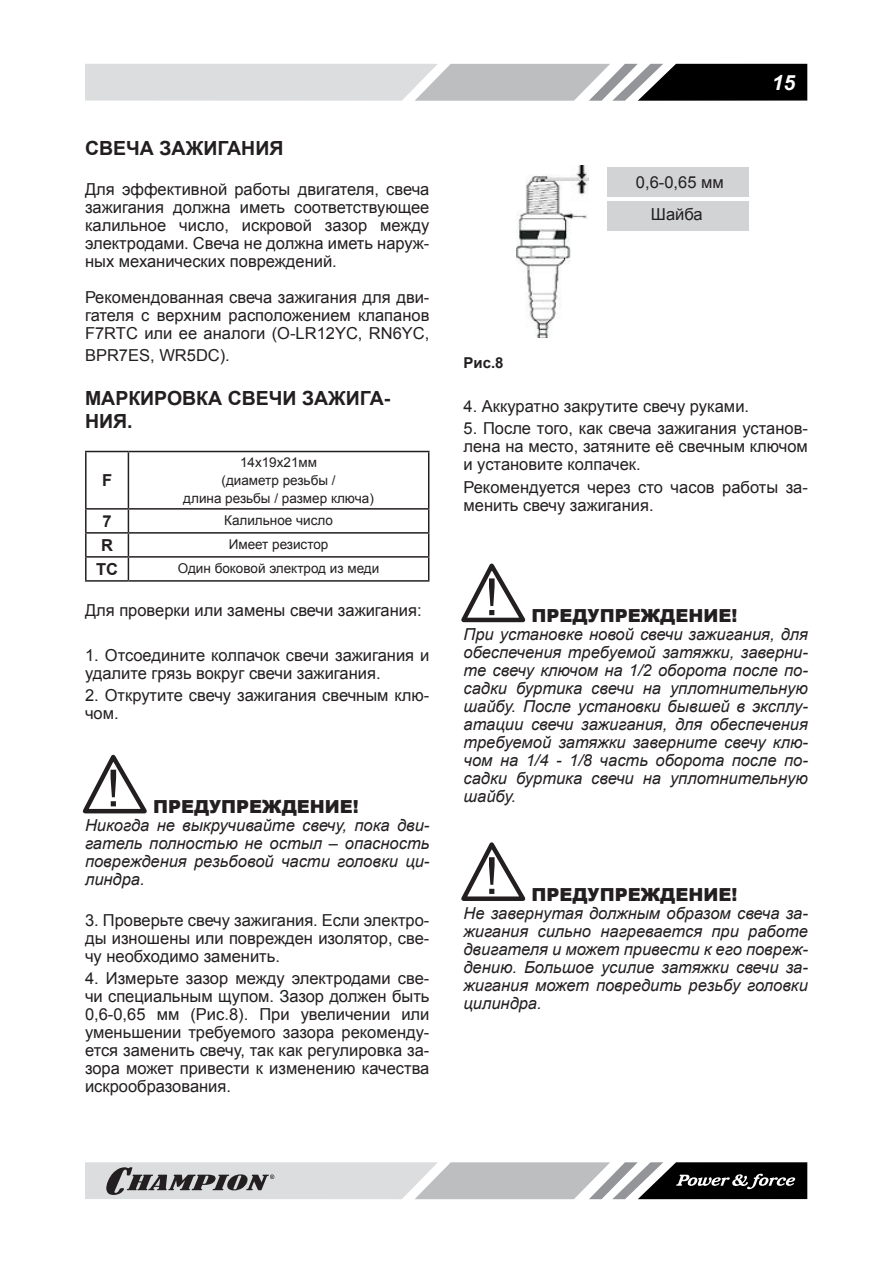
<style>
.page{position:relative;width:893px;height:1263px;background:#fff}
.page>*{position:absolute;margin:0;border:0;box-sizing:border-box;transform-origin:0 0}
.t1{font:italic 700 21px "Arial";color:#fff}
.t2{font:700 19.5px/22.5px "Arial";color:#231f20}
.t3{font:900 18px "Arial";color:#231f20}
.t4{font:16.5px/18px "Arial";color:#231f20;text-align:justify}
.t5{font:italic 16.5px/18px "Arial";color:#231f20;text-align:justify}
.t6{font:700 16.5px "Arial";color:#231f20}
.t7{font:700 15px "Arial";color:#231f20}
.t8{font:13.5px/17.7px "Arial";color:#231f20;text-align:center}
</style>
<div class="page">
<svg style="left:85px;top:64px;width:722px;height:37px;background:#a8a9aa"></svg>
<svg style="left:85px;top:1162px;width:722px;height:37px;background:#a1a2a3"></svg>
<svg style="left:82px;top:754px;width:65px;height:60px"></svg>
<svg style="left:461px;top:563px;width:65px;height:60px"></svg>
<svg style="left:461px;top:842px;width:65px;height:59px"></svg>
<hr style="left:85px;top:451px;width:43px;height:1px;background:#231f20">
<hr style="left:85px;top:452px;width:2px;height:56px;background:#231f20">
<hr style="left:128px;top:451px;width:301px;height:1px;background:#231f20">
<hr style="left:128px;top:452px;width:1px;height:56px;background:#231f20">
<hr style="left:428px;top:452px;width:1px;height:56px;background:#231f20">
<hr style="left:85px;top:508px;width:43px;height:2px;background:#231f20">
<hr style="left:85px;top:510px;width:2px;height:22px;background:#231f20">
<hr style="left:128px;top:508px;width:301px;height:2px;background:#231f20">
<hr style="left:85px;top:532px;width:43px;height:2px;background:#231f20">
<hr style="left:85px;top:534px;width:2px;height:22px;background:#231f20">
<hr style="left:128px;top:532px;width:301px;height:2px;background:#231f20">
<hr style="left:85px;top:556px;width:43px;height:2px;background:#231f20">
<hr style="left:85px;top:558px;width:2px;height:22px;background:#231f20">
<hr style="left:128px;top:556px;width:301px;height:2px;background:#231f20">
<svg style="left:128px;top:510px;width:1px;height:70px"></svg>
<svg style="left:428px;top:510px;width:1px;height:70px"></svg>
<hr style="left:85px;top:580px;width:43px;height:2px;background:#231f20">
<hr style="left:128px;top:580px;width:301px;height:2px;background:#231f20">
<div style="left:607px;top:167px;width:141px;height:30px;background:#d1d3d4"></div>
<div style="left:607px;top:202px;width:141px;height:29px;background:#d1d3d4"></div>
<img style="left:517px;top:165px;width:72px;height:173px">
<p class="t2" style="left:85px;top:137px;width:200px">СВЕЧА ЗАЖИГАНИЯ</p>
<p class="t4" style="left:85px;top:180px;width:346px">Для эффективной работы двигателя, свеча зажигания должна иметь соответствующее калильное число, искровой зазор между электродами. Свеча не должна иметь наруж&shy;ных механических повреждений.</p>
<p class="t4" style="left:85px;top:288px;width:346px">Рекомендованная свеча зажигания для дви&shy;гателя с верхним расположением клапанов F7RTC или ее аналоги (O-LR12YC, RN6YC,</p>
<p class="t4" style="left:85px;top:347px;width:146px">BPR7ES, WR5DC).</p>
<p class="t2" style="left:85px;top:388px;width:307px">МАРКИРОВКА СВЕЧИ ЗАЖИГА-<br>НИЯ.</p>
<p class="t6" style="left:102px;top:471px;width:12px">F</p>
<p class="t8" style="left:183px;top:454px;width:192px">14х19х21мм<br>(диаметр резьбы /<br>длина резьбы / размер ключа)</p>
<p class="t6" style="left:103px;top:511px;width:11px">7</p>
<p class="t8" style="left:224px;top:511px;width:110px">Калильное число</p>
<p class="t6" style="left:101px;top:535px;width:13px">R</p>
<p class="t8" style="left:229px;top:535px;width:101px">Имеет резистор</p>
<p class="t6" style="left:96px;top:558px;width:23px">ТС</p>
<p class="t8" style="left:178px;top:559px;width:203px">Один боковой электрод из меди</p>
<p class="t4" style="left:85px;top:601px;width:338px">Для проверки или замены свечи зажигания:</p>
<p class="t4" style="left:85px;top:646px;width:346px">1. Отсоедините колпачок свечи зажигания и удалите грязь вокруг свечи зажигания.</p>
<p class="t4" style="left:85px;top:686px;width:346px">2. Открутите свечу зажигания свечным клю&shy;чом.</p>
<p class="t3" style="left:153px;top:794px;width:207px">ПРЕДУПРЕЖДЕНИЕ!</p>
<p class="t5" style="left:85px;top:817px;width:346px">Никогда не выкручивайте свечу, пока дви&shy;гатель полностью не остыл – опасность повреждения резьбовой части головки ци&shy;линдра.</p>
<p class="t4" style="left:85px;top:911px;width:346px">3. Проверьте свечу зажигания. Если электро&shy;ды изношены или поврежден изолятор, све&shy;чу необходимо заменить.</p>
<p class="t4" style="left:85px;top:969px;width:346px">4. Измерьте зазор между электродами све&shy;чи специальным щупом. Зазор должен быть 0,6-0,65 мм (Рис.8). При увеличении или уменьшении требуемого зазора рекоменду&shy;ется заменить свечу, так как регулировка за&shy;зора может привести к изменению качества искрообразования.</p>
<p class="t4" style="left:636px;top:167px;width:89px;line-height:31.7px;text-align:center">0,6-0,65 мм<br>Шайба</p>
<p class="t1" style="left:772px;top:70px;width:25px">15</p>
<p class="t7" style="left:463px;top:352px;width:42px">Рис.8</p>
<p class="t4" style="left:463px;top:397px;width:287px">4. Аккуратно закрутите свечу руками.</p>
<p class="t4" style="left:463px;top:420px;width:346px">5. После того, как свеча зажигания установ&shy;лена на место, затяните её свечным ключом и установите колпачек.</p>
<p class="t4" style="left:463px;top:478px;width:346px">Рекомендуется через сто часов работы за&shy;менить свечу зажигания.</p>
<p class="t3" style="left:532px;top:603px;width:207px">ПРЕДУПРЕЖДЕНИЕ!</p>
<p class="t5" style="left:463px;top:626px;width:346px">При установке новой свечи зажигания, для обеспечения требуемой затяжки, заверни&shy;те свечу ключом на 1/2 оборота после по&shy;садки буртика свечи на уплотнительную шайбу. После установки бывшей в эксплу&shy;атации свечи зажигания, для обеспечения требуемой затяжки заверните свечу клю&shy;чом на 1/4 - 1/8 часть оборота после по&shy;садки буртика свечи на уплотнительную шайбу.</p>
<p class="t3" style="left:532px;top:881px;width:207px">ПРЕДУПРЕЖДЕНИЕ!</p>
<p class="t5" style="left:463px;top:904px;width:346px">Не завернутая должным образом свеча за&shy;жигания сильно нагревается при работе двигателя и может привести к его повреж&shy;дению. Большое усилие затяжки свечи за&shy;жигания может повредить резьбу головки цилиндра.</p>
</div>
